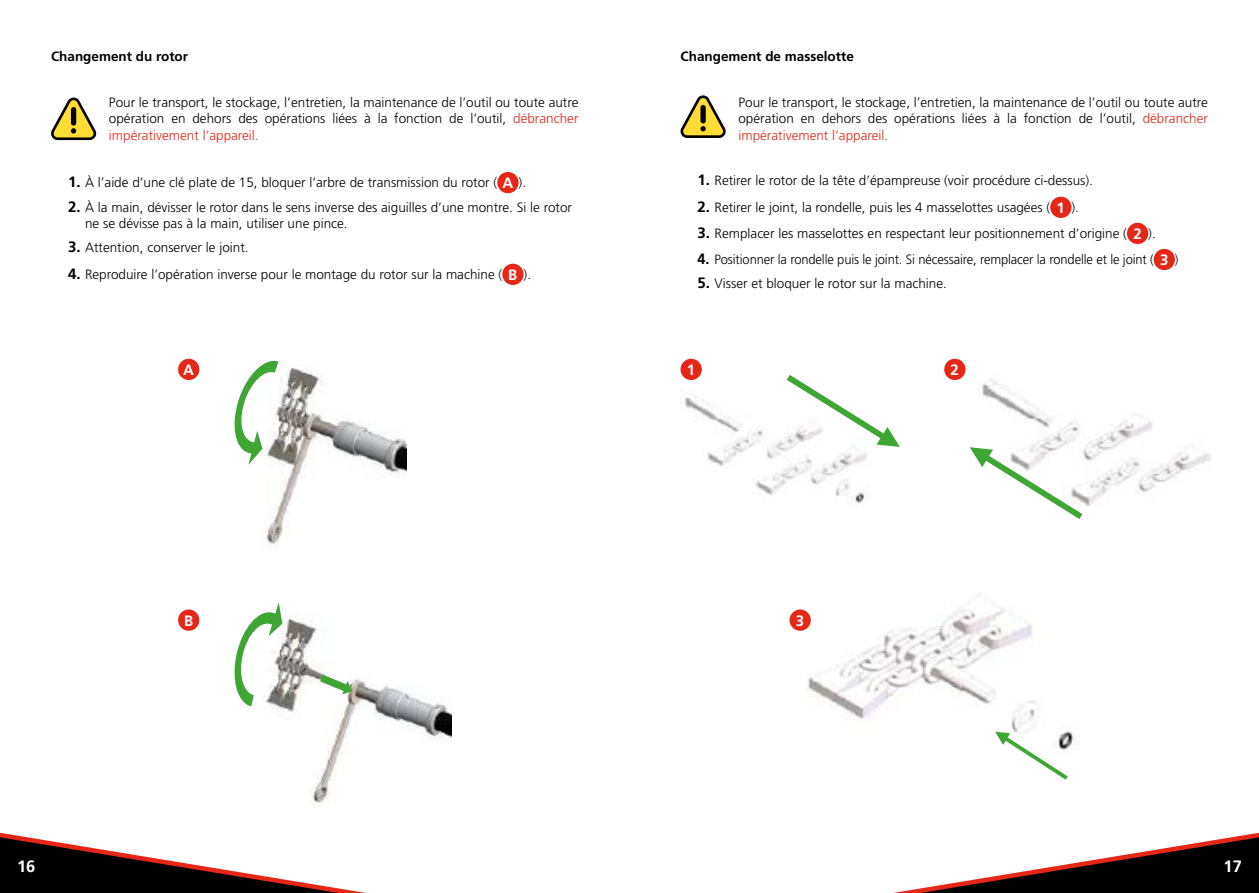
<style>
.page{position:relative;width:1259px;height:893px;background:#fff}
.page>*{position:absolute;margin:0;border:0;box-sizing:border-box;transform-origin:0 0}
.t1{font:700 16.5px "Frutiger Pro";color:#fff}
.t2{font:700 15px "Frutiger Pro";color:#fff}
.t3{font:300 13.5px/16.2px "Frutiger Pro";color:#000;text-align:justify}
.t4{font:300 13.5px "Frutiger Pro";color:#000;scale:.96 1}
.t5{font:700 13.5px "Frutiger Pro";color:#000}
.s1{color:#e52718}
.s2{font-weight:700;font-size:15px}
.s3{font-weight:700;font-size:15px;color:#fff}
</style>
<div class="page">
<svg style="left:893px;top:832px;width:366px;height:61px"></svg>
<svg style="left:0;top:832px;width:366px;height:61px"></svg>
<svg style="left:51px;top:98px;width:45px;height:42px"></svg>
<div style="left:71px;top:107px;width:5px;height:19px;background:#000;border-radius:3px"></div>
<div style="left:497px;top:172px;width:21px;height:21px;background:#e52718;border-radius:50%"></div>
<div style="left:502px;top:264px;width:21px;height:21px;background:#e52718;border-radius:50%"></div>
<img style="left:266px;top:361px;width:141px;height:187px">
<svg style="left:234px;top:360px;width:44px;height:105px"></svg>
<img style="left:274px;top:617px;width:177px;height:188px">
<svg style="left:234px;top:602px;width:48px;height:104px"></svg>
<svg style="left:320px;top:675px;width:32px;height:19px"></svg>
<svg style="left:680px;top:95px;width:46px;height:43px"></svg>
<div style="left:700px;top:105px;width:6px;height:18px;background:#000;border-radius:3px"></div>
<div style="left:1050px;top:197px;width:21px;height:21px;background:#e52718;border-radius:50%"></div>
<div style="left:1127px;top:223px;width:21px;height:21px;background:#e52718;border-radius:50%"></div>
<div style="left:1153px;top:249px;width:22px;height:21px;background:#e52718;border-radius:50%"></div>
<img style="left:684px;top:395px;width:184px;height:111px">
<svg style="left:787px;top:375px;width:113px;height:72px"></svg>
<img style="left:982px;top:378px;width:228px;height:128px">
<svg style="left:970px;top:447px;width:112px;height:72px"></svg>
<img style="left:806px;top:602px;width:270px;height:147px">
<svg style="left:995px;top:732px;width:72px;height:48px"></svg>
<div style="left:178px;top:359px;width:21px;height:21px;background:#e52718;border-radius:50%"></div>
<div style="left:680px;top:359px;width:22px;height:21px;background:#e52718;border-radius:50%"></div>
<div style="left:944px;top:359px;width:21px;height:21px;background:#e52718;border-radius:50%"></div>
<div style="left:178px;top:609px;width:21px;height:22px;background:#e52718;border-radius:50%"></div>
<div style="left:789px;top:609px;width:22px;height:22px;background:#e52718;border-radius:50%"></div>
<p class="t5" style="left:51px;top:49px;width:139px">Changement du rotor</p>
<p class="t3" style="left:109px;top:94px;width:471px">Pour le transport, le stockage, l’entretien, la maintenance de l’outil ou toute autre opération en dehors des opérations liées à la fonction de l’outil, <span class="s1">débrancher impérativement l’appareil.</span></p>
<p class="t3" style="left:68px;top:174px;width:459px"><span class="s2">1.</span> À l’aide d’une clé plate de 15, bloquer l’arbre de transmission du rotor ( <span class="s3">A</span> ).</p>
<p class="t3" style="left:85px;top:199px;width:488px;text-indent:-17px"><span class="s2">2.</span> À la main, dévisser le rotor dans le sens inverse des aiguilles d’une montre. Si le rotor ne se dévisse pas à la main, utiliser une pince.</p>
<p class="t3" style="left:68px;top:240px;width:182px"><span class="s2">3.</span> Attention, conserver le joint.</p>
<p class="t3" style="left:68px;top:266px;width:464px"><span class="s2">4.</span> Reproduire l’opération inverse pour le montage du rotor sur la machine ( <span class="s3">B</span> ).</p>
<p class="t5" style="left:680px;top:49px;width:175px">Changement de masselotte</p>
<p class="t3" style="left:738px;top:94px;width:471px">Pour le transport, le stockage, l’entretien, la maintenance de l’outil ou toute autre opération en dehors des opérations liées à la fonction de l’outil, <span class="s1">débrancher impérativement l’appareil.</span></p>
<p class="t3" style="left:697px;top:173px;width:397px"><span class="s2">1.</span> Retirer le rotor de la tête d’épampreuse (voir procédure ci-dessus).</p>
<p class="t3" style="left:697px;top:199px;width:383px"><span class="s2">2.</span> Retirer le joint, la rondelle, puis les 4 masselottes usagées ( <span class="s3">1</span> ).</p>
<p class="t3" style="left:697px;top:225px;width:460px"><span class="s2">3.</span> Remplacer les masselottes en respectant leur positionnement d’origine ( <span class="s3">2</span> ).</p>
<p class="t4" style="left:697px;top:251px;width:502px"><span class="s2">4.</span> Positionner la rondelle puis le joint. Si nécessaire, remplacer la rondelle et le joint ( <span class="s3">3</span> )</p>
<p class="t3" style="left:697px;top:276px;width:251px"><span class="s2">5.</span> Visser et bloquer le rotor sur la machine.</p>
<p class="t2" style="left:183px;top:361px;width:12px">A</p>
<p class="t2" style="left:687px;top:361px;width:10px">1</p>
<p class="t2" style="left:950px;top:361px;width:10px">2</p>
<p class="t2" style="left:184px;top:612px;width:11px">B</p>
<p class="t2" style="left:796px;top:612px;width:10px">3</p>
<p class="t1" style="left:17px;top:856px;width:20px">16</p>
<p class="t1" style="left:1223px;top:856px;width:20px">17</p>
</div>
